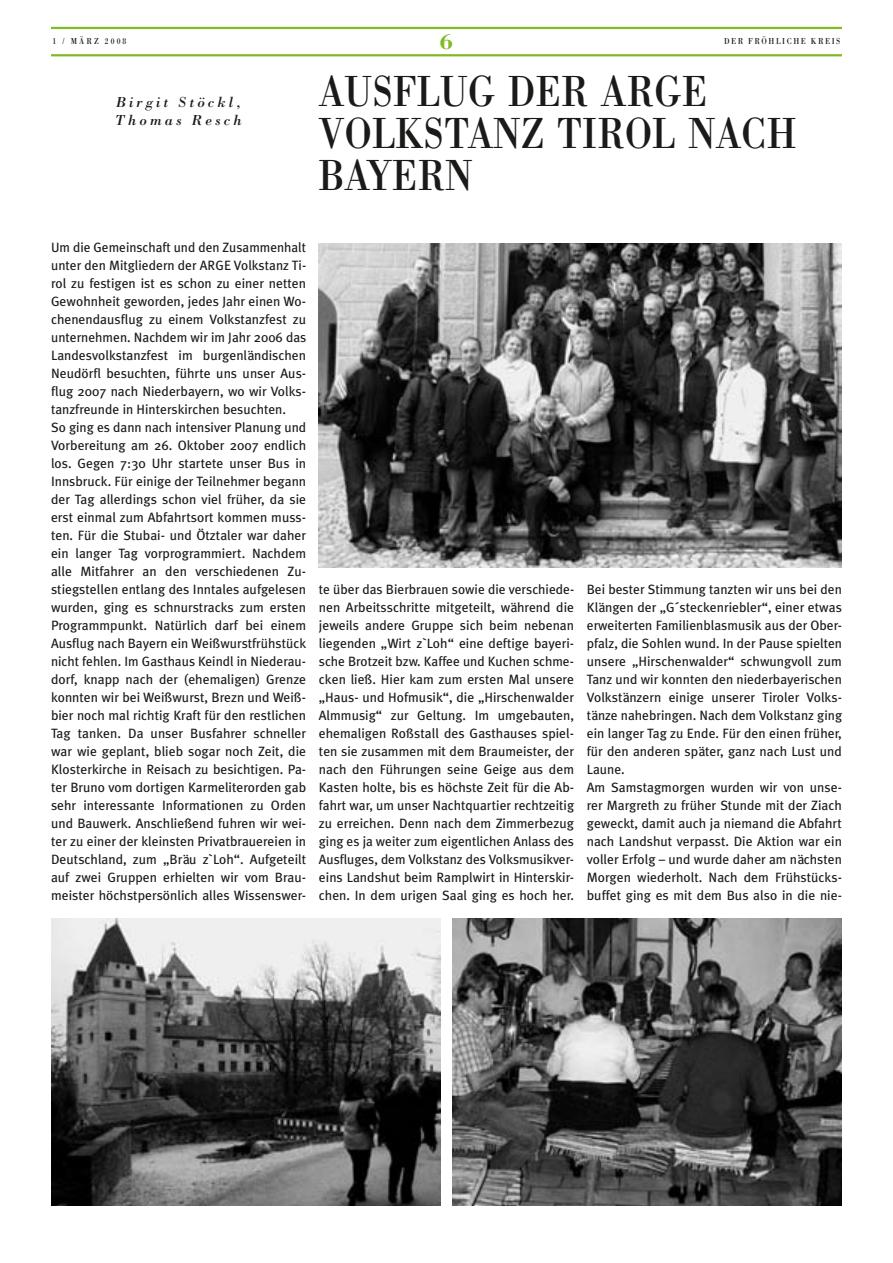
<style>
.page{position:relative;width:893px;height:1263px;background:#fff}
.page>*{position:absolute;margin:0;border:0;box-sizing:border-box;transform-origin:0 0}
.t1{font:45px/42px "Bodoni";color:#1a1a18;scale:.85 1}
.t2{font:700 22.5px "Bodoni";color:#80bb25}
.t3{font:italic 15px/18px "Bodoni";letter-spacing:.2em;color:#1a1a18}
.t4{font:13.5px/18px "Meta Plus";color:#1a1a18}
.t5{font:9px "Bodoni";letter-spacing:.2em;color:#1a1a18;scale:.85 1}
.t6{font:9px "Bodoni";letter-spacing:.275em;color:#1a1a18;scale:.85 1}
</style>
<div class="page">
<hr style="left:51px;top:54px;width:791px;height:2px;background:#80bb25">
<hr style="left:51px;top:27px;width:791px;height:2px;background:#80bb25">
<img style="left:319px;top:243px;width:523px;height:324px">
<img style="left:453px;top:918px;width:389px;height:288px">
<img style="left:51px;top:918px;width:389px;height:288px">
<p class="t6" style="left:53px;top:36px;width:88px">1 / MÄRZ 2008</p>
<h2 class="t2" style="left:440px;top:28px;width:15px">6</h2>
<p class="t5" style="left:724px;top:36px;width:138px">DER FRÖHLICHE KREIS</p>
<h1 class="t1" style="left:319px;top:69px;width:563px">AUSFLUG DER ARGE<br>VOLKSTANZ TIROL NACH<br>BAYERN</h1>
<p class="t3" style="left:115px;top:92px;width:128px">Birgit Stöckl,<br>Thomas Resch</p>
<p class="t4" style="left:51px;top:238px;width:257px">Um die Gemeinschaft und den Zusammenhalt unter den Mitgliedern der ARGE Volkstanz Ti&shy;rol zu festigen ist es schon zu einer netten Gewohnheit geworden, jedes Jahr einen Wo&shy;chenendausflug zu einem Volkstanzfest zu unternehmen. Nachdem wir im Jahr 2006 das Landesvolkstanzfest im burgenländischen Neudörfl besuchten, führte uns unser Aus&shy;flug 2007 nach Niederbayern, wo wir Volks&shy;tanzfreunde in Hinterskirchen besuchten.<br>So ging es dann nach intensiver Planung und Vorbereitung am 26. Oktober 2007 endlich los. Gegen 7:30 Uhr startete unser Bus in Innsbruck. Für einige der Teilnehmer begann der Tag allerdings schon viel früher, da sie erst einmal zum Abfahrtsort kommen muss&shy;ten. Für die Stubai- und Ötztaler war daher ein langer Tag vorprogrammiert. Nachdem alle Mitfahrer an den verschiedenen Zu&shy;stiegstellen entlang des Inntales aufgelesen wurden, ging es schnurstracks zum ersten Programmpunkt. Natürlich darf bei einem Ausflug nach Bayern ein Weißwurstfrühstück nicht fehlen. Im Gasthaus Keindl in Niederau&shy;dorf, knapp nach der (ehemaligen) Grenze konnten wir bei Weißwurst, Brezn und Weiß&shy;bier noch mal richtig Kraft für den restlichen Tag tanken. Da unser Busfahrer schneller war wie geplant, blieb sogar noch Zeit, die Klosterkirche in Reisach zu besichtigen. Pa&shy;ter Bruno vom dortigen Karmeliterorden gab sehr interessante Informationen zu Orden und Bauwerk. Anschließend fuhren wir wei&shy;ter zu einer der kleinsten Privatbrauereien in Deutschland, zum „Bräu z`Loh“. Aufgeteilt auf zwei Gruppen erhielten wir vom Brau&shy;meister höchstpersönlich alles Wissenswer-</p>
<p class="t4" style="left:319px;top:580px;width:257px;text-align:justify">te über das Bierbrauen sowie die verschiede&shy;nen Arbeitsschritte mitgeteilt, während die jeweils andere Gruppe sich beim nebenan liegenden „Wirt z`Loh“ eine deftige bayeri&shy;sche Brotzeit bzw. Kaffee und Kuchen schme&shy;cken ließ. Hier kam zum ersten Mal unsere „Haus- und Hofmusik“, die „Hirschenwalder Almmusig“ zur Geltung. Im umgebauten, ehemaligen Roßstall des Gasthauses spiel&shy;ten sie zusammen mit dem Braumeister, der nach den Führungen seine Geige aus dem Kasten holte, bis es höchste Zeit für die Ab&shy;fahrt war, um unser Nachtquartier rechtzeitig zu erreichen. Denn nach dem Zimmerbezug ging es ja weiter zum eigentlichen Anlass des Ausfluges, dem Volkstanz des Volksmusikver&shy;eins Landshut beim Ramplwirt in Hinterskir&shy;chen. In dem urigen Saal ging es hoch her.</p>
<p class="t4" style="left:587px;top:580px;width:257px">Bei bester Stimmung tanzten wir uns bei den Klängen der „G´steckenriebler“, einer etwas erweiterten Familienblasmusik aus der Ober&shy;pfalz, die Sohlen wund. In der Pause spielten unsere „Hirschenwalder“ schwungvoll zum Tanz und wir konnten den niederbayerischen Volkstänzern einige unserer Tiroler Volks&shy;tänze nahebringen. Nach dem Volkstanz ging ein langer Tag zu Ende. Für den einen früher, für den anderen später, ganz nach Lust und Laune.<br>Am Samstagmorgen wurden wir von unse&shy;rer Margreth zu früher Stunde mit der Ziach geweckt, damit auch ja niemand die Abfahrt nach Landshut verpasst. Die Aktion war ein voller Erfolg – und wurde daher am nächsten Morgen wiederholt. Nach dem Frühstücks&shy;buffet ging es mit dem Bus also in die nie-</p>
</div>
